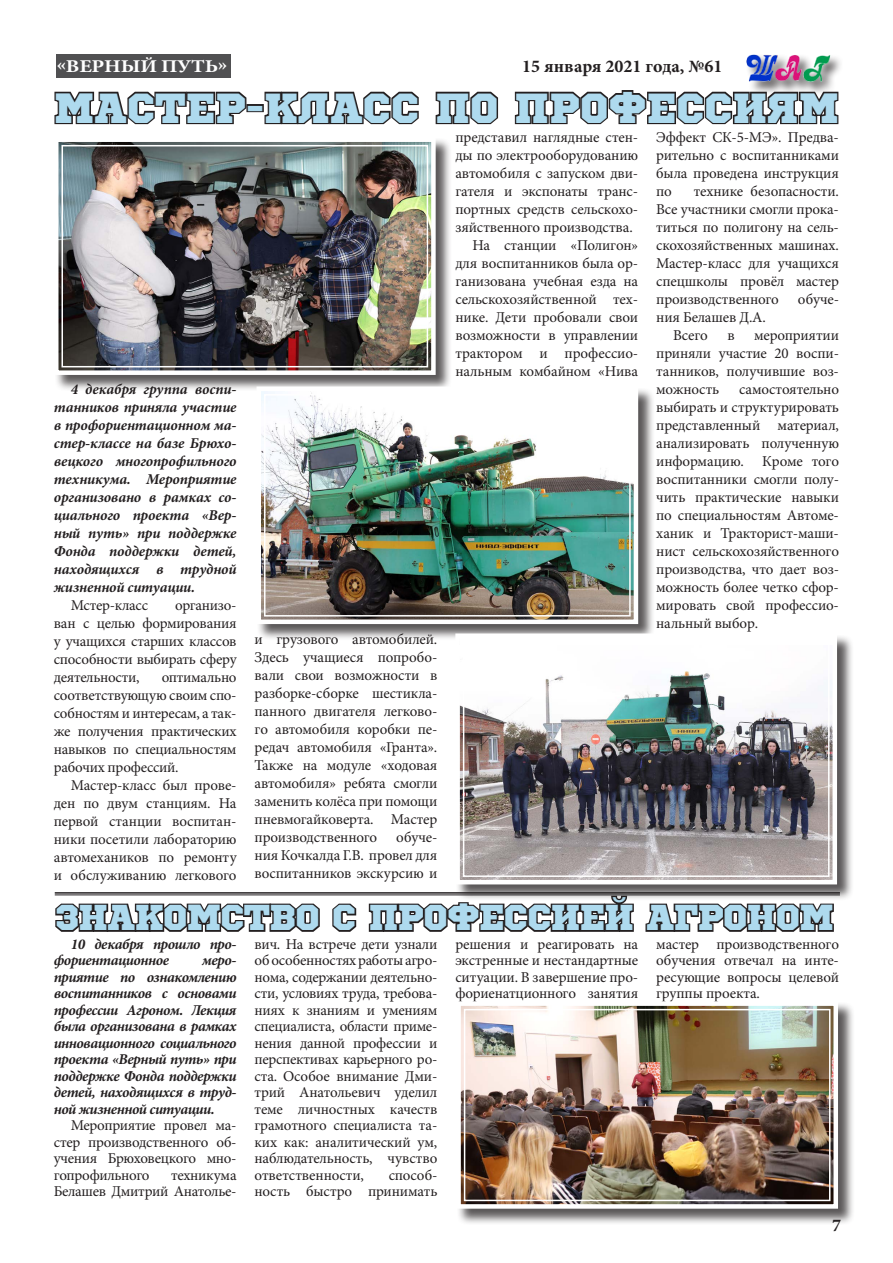
<style>
.page{position:relative;width:893px;height:1263px;background:#fff}
.page>*{position:absolute;margin:0;border:0;box-sizing:border-box;transform-origin:0 0}
.t1{font:42px "Sports World";color:#aedaee}
.t2{font:36px "Sports World";letter-spacing:-.02em;color:#aedaee}
.t3{font:700 18px "Minion Pro";color:#231f20}
.t4{font:700 18px "Minion Pro";letter-spacing:-.01em;color:#fff;scale:1.19 1}
.t5{font:15px/18px "Minion Pro";letter-spacing:-.01em;color:#231f20;text-align:justify}
.t6{font:italic 700 15px/18px "Minion Pro";letter-spacing:-.025em;color:#231f20;text-align:justify}
</style>
<div class="page">
<div style="left:56px;top:54px;width:174px;height:23px;background:#505052"></div>
<div style="left:745px;top:53px;width:98px;height:43px;background:#231f20;opacity:.75"></div>
<img style="left:745px;top:54px;width:88px;height:29px">
<hr style="left:55px;top:892px;width:785px;height:2px;background:#231f20">
<hr style="left:55px;top:895px;width:785px;height:1px;background:#231f20">
<svg style="left:54px;top:91px;width:194px;height:34px"></svg>
<div style="left:246px;top:104px;width:18px;height:8px;border:3px solid #231f20"></div>
<svg style="left:262px;top:91px;width:157px;height:34px"></svg>
<svg style="left:435px;top:91px;width:64px;height:34px"></svg>
<svg style="left:514px;top:89px;width:326px;height:36px"></svg>
<svg style="left:55px;top:903px;width:265px;height:29px"></svg>
<svg style="left:332px;top:903px;width:25px;height:29px"></svg>
<svg style="left:367px;top:894px;width:267px;height:38px"></svg>
<svg style="left:645px;top:903px;width:189px;height:29px"></svg>
<div style="left:54px;top:138px;width:398px;height:254px;background:#231f20;opacity:.75"></div>
<img style="left:54px;top:138px;width:384px;height:239px">
<div style="left:61px;top:145px;width:367px;height:222px;border:2px solid #fff"></div>
<div style="left:257px;top:387px;width:398px;height:254px;background:#231f20;opacity:.75"></div>
<img style="left:254px;top:384px;width:386px;height:242px">
<div style="left:264px;top:394px;width:367px;height:222px;border:2px solid #fff"></div>
<div style="left:456px;top:634px;width:398px;height:267px;background:#231f20;opacity:.75"></div>
<img style="left:453px;top:631px;width:386px;height:256px">
<div style="left:463px;top:641px;width:366px;height:236px;border:2px solid #fff"></div>
<div style="left:457px;top:1002px;width:398px;height:223px;background:#231f20;opacity:.75"></div>
<img style="left:457px;top:1002px;width:383px;height:209px">
<div style="left:464px;top:1009px;width:366px;height:192px;border:2px solid #fff"></div>
<p class="t4" style="left:56px;top:53px;width:145px">«Верный путь»</p>
<p class="t3" style="left:522px;top:53px;width:202px">15 января 2021 года, №61</p>
<h1 class="t1" style="left:54px;top:82px;width:786px">мастер-класс по профессиям</h1>
<p class="t6" style="left:54px;top:380px;width:184px;text-indent:17px">4 декабря группа воспи&shy;танников приняла участие в профориентационном ма&shy;стер-классе на базе Брюхо&shy;вецкого многопрофильного техникума. Мероприятие организовано в рамках со&shy;циального проекта «Вер&shy;ный путь» при поддержке Фонда поддержки детей, находящихся в трудной жизненной ситуации.</p>
<p class="t5" style="left:71px;top:597px;width:79px">Мстер-класс</p>
<p class="t5" style="left:54px;top:597px;width:184px;text-indent:121px">организо&shy;ван с целью формирования у учащихся старших классов способности выбирать сферу деятельности,</p>
<p class="t5" style="left:54px;top:669px;width:184px;text-indent:108px">оптимально соответствующую своим спо&shy;собностям и интересам, а так&shy;же получения практических навыков по специальностям рабочих профессий.</p>
<p class="t5" style="left:54px;top:777px;width:184px;text-indent:17px">Мастер-класс был прове&shy;ден по двум станциям. На первой станции воспитан&shy;ники посетили лабораторию автомехаников по ремонту и обслуживанию легкового</p>
<p class="t5" style="left:255px;top:630px;width:184px">и грузового автомобилей.<br>Здесь учащиеся попробо&shy;вали свои возможности в разборке-сборке шестикла&shy;панного двигателя легково&shy;го автомобиля коробки пе&shy;редач автомобиля «Гранта».<br>Также на модуле «ходовая автомобиля» ребята смогли заменить колёса при помощи пневмогайковерта. Мастер производственного</p>
<p class="t5" style="left:255px;top:828px;width:184px;text-indent:142px">обуче&shy;ния Кочкалда Г.В. провел для воспитанников экскурсию и</p>
<p class="t5" style="left:455px;top:128px;width:184px">представил наглядные стен-</p>
<p class="t5" style="left:455px;top:146px;width:184px">ды по электрооборудованию</p>
<p class="t5" style="left:455px;top:164px;width:184px">автомобиля с запуском дви-</p>
<p class="t5" style="left:455px;top:182px;width:184px">гателя и экспонаты транс-</p>
<p class="t5" style="left:455px;top:200px;width:184px">портных средств сельскохо-</p>
<p class="t5" style="left:455px;top:218px;width:179px">зяйственного производства.</p>
<p class="t5" style="left:472px;top:236px;width:167px">На станции «Полигон»</p>
<p class="t5" style="left:455px;top:254px;width:184px">для воспитанников была ор-</p>
<p class="t5" style="left:455px;top:272px;width:184px">ганизована учебная езда на</p>
<p class="t5" style="left:455px;top:290px;width:184px">сельскохозяйственной тех-</p>
<p class="t5" style="left:455px;top:308px;width:184px">нике. Дети пробовали свои</p>
<p class="t5" style="left:455px;top:326px;width:184px">возможности в управлении</p>
<p class="t5" style="left:455px;top:344px;width:184px">трактором и профессио-</p>
<p class="t5" style="left:455px;top:362px;width:184px">нальным комбайном «Нива</p>
<p class="t5" style="left:656px;top:128px;width:184px">Эффект СК-5-МЭ». Предва&shy;рительно с воспитанниками была проведена инструкция по</p>
<p class="t5" style="left:656px;top:182px;width:184px;text-indent:38px">технике безопасности.<br>Все участники смогли прока&shy;титься по полигону на сель&shy;скохозяйственных машинах.<br>Мастер-класс для учащихся спецшколы провёл мастер производственного</p>
<p class="t5" style="left:798px;top:290px;width:43px">обуче-</p>
<p class="t5" style="left:673px;top:308px;width:94px;text-indent:-17px">ния Белашев Д.А.<br>Всего</p>
<p class="t5" style="left:656px;top:326px;width:184px;text-indent:98px">мероприятии приняли участие 20 воспи&shy;танников, получившие воз&shy;можность</p>
<p class="t5" style="left:727px;top:326px;width:9px">в</p>
<p class="t5" style="left:656px;top:380px;width:184px;text-indent:83px">самостоятельно выбирать и структурировать представленный материал, анализировать полученную информацию. Кроме того воспитанники смогли полу&shy;чить практические навыки по специальностям Автоме&shy;ханик и Тракторист-маши&shy;нист сельскохозяйственного производства, что дает воз&shy;можность более четко сфор&shy;мировать свой профессио&shy;нальный выбор.</p>
<h2 class="t2" style="left:55px;top:895px;width:781px">Знакомство с профессией Агроном</h2>
<p class="t6" style="left:54px;top:935px;width:184px;line-height:16.5px;text-indent:17px">10 декабря прошло про&shy;фориентационное</p>
<p class="t5" style="left:255px;top:935px;width:184px;line-height:16.5px">вич. На встрече дети узнали об особенностях работы агро&shy;нома, содержании деятельно&shy;сти, условиях труда, требова&shy;ниях к знаниям и умениям специалиста, области приме&shy;нения данной профессии и перспективах карьерного ро&shy;ста. Особое внимание Дми&shy;трий Анатольевич уделил теме личностных качеств грамотного специалиста та&shy;ких как: аналитический ум, наблюдательность, чувство ответственности,</p>
<p class="t5" style="left:455px;top:935px;width:184px;line-height:16.5px">решения и реагировать на экстренные и нестандартные ситуации. В завершение про&shy;фориенатционного занятия</p>
<p class="t5" style="left:656px;top:935px;width:184px;line-height:16.5px">мастер производственного обучения отвечал на инте&shy;ресующие вопросы целевой группы проекта.</p>
<p class="t6" style="left:54px;top:952px;width:184px;line-height:16.5px;text-indent:148px">меро&shy;приятие по ознакомлению воспитанников с основами профессии Агроном. Лекция была организована в рамках инновационного социального проекта «Верный путь» при поддержке Фонда поддержки детей, находящихся в труд&shy;ной жизненной ситуации.</p>
<p class="t5" style="left:54px;top:1117px;width:184px;line-height:16.5px;text-indent:17px">Мероприятие провел ма&shy;стер производственного об&shy;учения Брюховецкого мно&shy;гопрофильного</p>
<p class="t5" style="left:255px;top:1166px;width:184px;line-height:16.5px;text-align:right">способ-<br>ность быстро принимать</p>
<p class="t5" style="left:54px;top:1166px;width:184px;line-height:16.5px;text-align:right">техникума<br>Белашев Дмитрий Анатолье-</p>
<p class="t3" style="left:832px;top:1213px;width:10px">7</p>
</div>
